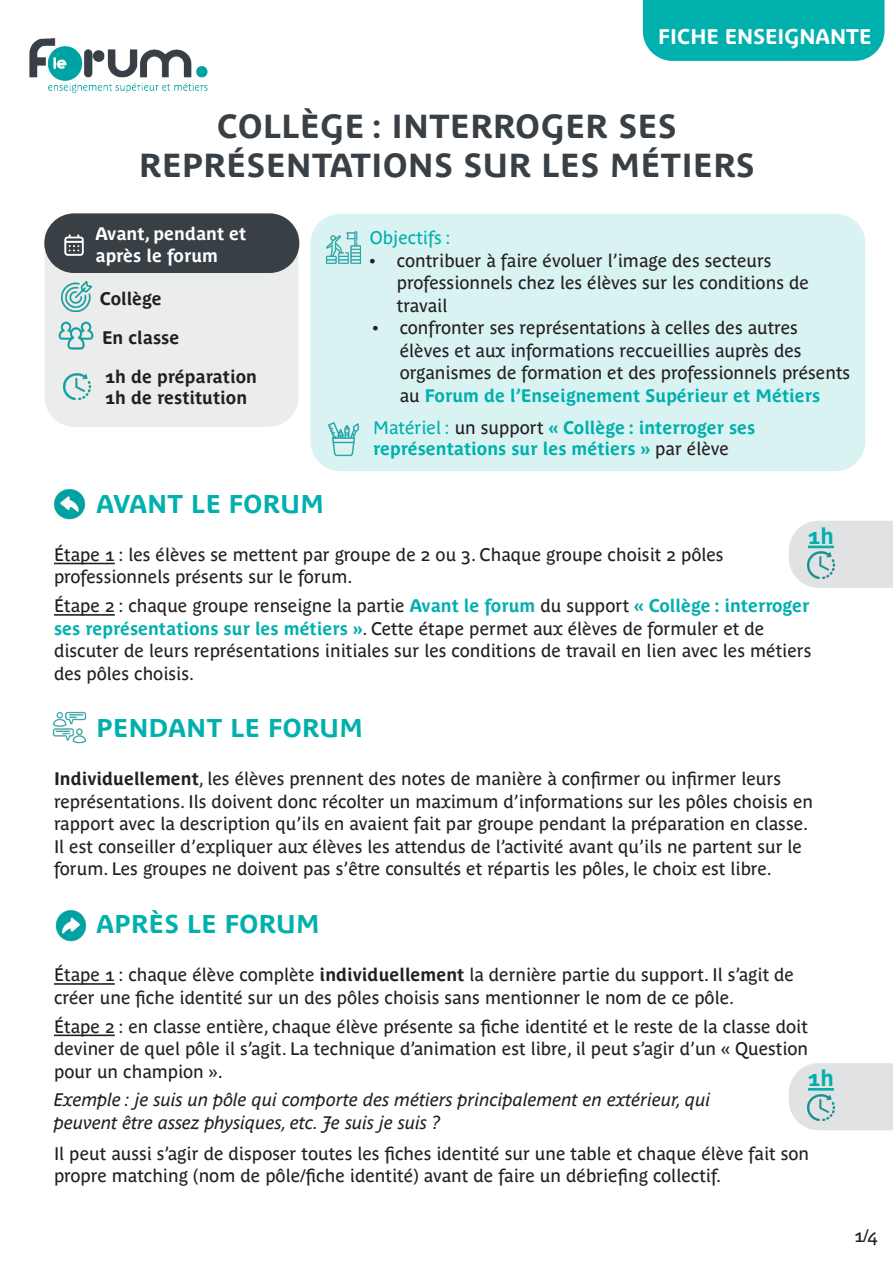
<style>
.page{position:relative;width:893px;height:1263px;background:#fff}
.page>*{position:absolute;margin:0;border:0;box-sizing:border-box;transform-origin:0 0}
.t1{font:700 33px "Parisine Plus Std";letter-spacing:.02em;color:#383f45}
.t2{font:700 25.5px "Parisine Plus Std";letter-spacing:.02em;color:#00b0ad}
.t3{font:700 22.5px "Parisine Plus Std";color:#00b0ad}
.t4{font:700 21px "Parisine Plus Std";color:#fff}
.t5{font:18px/22.5px "Parisine Plus Std";color:#231f20}
.t6{font:italic 18px "Parisine Plus Std";color:#231f20}
.t7{font:700 18px/21.6px "Parisine Plus Std";color:#00b0ad}
.t8{font:700 18px "Parisine Plus Std";color:#231f20}
.t9{font:700 18px/21.6px "Parisine Plus Std";color:#fff}
.t10{font:18px "Parisine Plus Std";color:#00b0ad}
.s1{font-weight:700;color:#00b0ad}
.s2{font-weight:400}
.s3{font-weight:400;color:#231f20}
.s4{font-weight:700}
</style>
<div class="page">
<img style="left:29px;top:38px;width:179px;height:55px">
<div style="left:643px;top:0;width:241px;height:61px;background:#00b0ad"></div>
<svg style="left:789px;top:1063px;width:104px;height:67px;background:#dce1e2"></svg>
<svg style="left:789px;top:521px;width:104px;height:67px;background:#dce1e1"></svg>
<img style="left:55px;top:910px;width:32px;height:31px">
<img style="left:53px;top:711px;width:33px;height:33px">
<img style="left:54px;top:489px;width:31px;height:31px">
<div style="left:310px;top:214px;width:555px;height:257px;background:#d9f3f2;border-radius:30px"></div>
<img style="left:328px;top:422px;width:31px;height:34px">
<img style="left:326px;top:231px;width:34px;height:33px">
<div style="left:44px;top:213px;width:255px;height:60px;background:#383f45;border-radius:30px"></div>
<svg style="left:45px;top:230px;width:253px;height:197px;fill:#ebecec"></svg>
<img style="left:64px;top:373px;width:26px;height:27px">
<img style="left:56px;top:315px;width:40px;height:40px">
<img style="left:62px;top:282px;width:29px;height:29px">
<img style="left:61px;top:233px;width:26px;height:26px">
<hr style="left:808px;top:1088px;width:26px;height:2px;background:#00b0ad">
<hr style="left:808px;top:546px;width:26px;height:2px;background:#00b0ad">
<hr style="left:54px;top:563px;width:61px;height:1px;background:#231f20">
<hr style="left:54px;top:614px;width:61px;height:2px;background:#231f20">
<hr style="left:54px;top:983px;width:61px;height:2px;background:#231f20">
<hr style="left:54px;top:1034px;width:61px;height:2px;background:#231f20">
<p class="t4" style="left:658px;top:24px;width:215px">FICHE ENSEIGNANTE</p>
<p class="t1" style="left:217px;top:107px;width:461px">COLLÈGE : INTERROGER SES</p>
<p class="t1" style="left:139px;top:147px;width:617px">REPRÉSENTATIONS SUR LES MÉTIERS</p>
<p class="t9" style="left:95px;top:223px;width:152px">Avant, pendant et après le forum</p>
<p class="t8" style="left:100px;top:288px;width:63px">Collège</p>
<p class="t8" style="left:102px;top:327px;width:79px">En classe</p>
<p class="t8" style="left:105px;top:366px;width:153px">1h de préparation</p>
<p class="t8" style="left:105px;top:387px;width:143px">1h de restitution</p>
<p class="t10" style="left:370px;top:227px;width:82px">Objectifs :</p>
<p class="t5" style="left:397px;top:249px;width:413px;text-indent:-27px">• contribuer à faire évoluer l’image des secteurs professionnels chez les élèves sur les conditions de travail</p>
<p class="t5" style="left:400px;top:316px;width:452px;text-indent:-27px">• confronter ses représentations à celles des autres élèves et aux informations reccueillies auprès des organismes de formation et des professionnels présents au <span class="s1">Forum de l’Enseignement Supérieur et Métiers</span></p>
<p class="t7" style="left:373px;top:416px;width:384px"><span class="s2">Matériel :</span> <span class="s3">un support</span> « Collège : interroger ses représentations sur les métiers » <span class="s3">par élève</span></p>
<p class="t2" style="left:97px;top:489px;width:229px">AVANT LE FORUM</p>
<p class="t5" style="left:54px;top:543px;width:671px">Étape 1 : les élèves se mettent par groupe de 2 ou 3. Chaque groupe choisit 2 pôles professionnels présents sur le forum.</p>
<p class="t5" style="left:54px;top:594px;width:759px">Étape 2 : chaque groupe renseigne la partie <span class="s1">Avant le forum</span> du support <span class="s1">« Collège : interroger ses représentations sur les métiers »</span>. Cette étape permet aux élèves de formuler et de discuter de leurs représentations initiales sur les conditions de travail en lien avec les métiers des pôles choisis.</p>
<p class="t2" style="left:97px;top:713px;width:268px">PENDANT LE FORUM</p>
<p class="t5" style="left:54px;top:768px;width:761px"><span class="s4">Individuellement</span>, les élèves prennent des notes de manière à confirmer ou infirmer leurs représentations. Ils doivent donc récolter un maximum d’informations sur les pôles choisis en rapport avec la description qu’ils en avaient fait par groupe pendant la préparation en classe.<br>Il est conseiller d’expliquer aux élèves les attendus de l’activité avant qu’ils ne partent sur le forum. Les groupes ne doivent pas s’être consultés et répartis les pôles, le choix est libre.</p>
<p class="t2" style="left:97px;top:909px;width:225px">APRÈS LE FORUM</p>
<p class="t5" style="left:54px;top:963px;width:742px">Étape 1 : chaque élève complète <span class="s4">individuellement</span> la dernière partie du support. Il s’agit de créer une fiche identité sur un des pôles choisis sans mentionner le nom de ce pôle.</p>
<p class="t5" style="left:54px;top:1015px;width:756px;text-align:justify">Étape 2 : en classe entière, chaque élève présente sa fiche identité et le reste de la classe doit deviner de quel pôle il s’agit. La technique d’animation est libre, il peut s’agir d’un « Question pour un champion ».</p>
<p class="t6" style="left:54px;top:1090px;width:658px">Exemple : je suis un pôle qui comporte des métiers principalement en extérieur, qui</p>
<p class="t6" style="left:54px;top:1112px;width:388px">peuvent être assez physiques, etc. Je suis je suis ?</p>
<p class="t5" style="left:54px;top:1142px;width:757px">Il peut aussi s’agir de disposer toutes les fiches identité sur une table et chaque élève fait son propre matching (nom de pôle/fiche identité) avant de faire un débriefing collectif.</p>
<p class="t3" style="left:808px;top:523px;width:28px">1h</p>
<p class="t3" style="left:808px;top:1065px;width:28px">1h</p>
<p class="t5" style="left:854px;top:1224px;width:25px">1/4</p>
</div>
